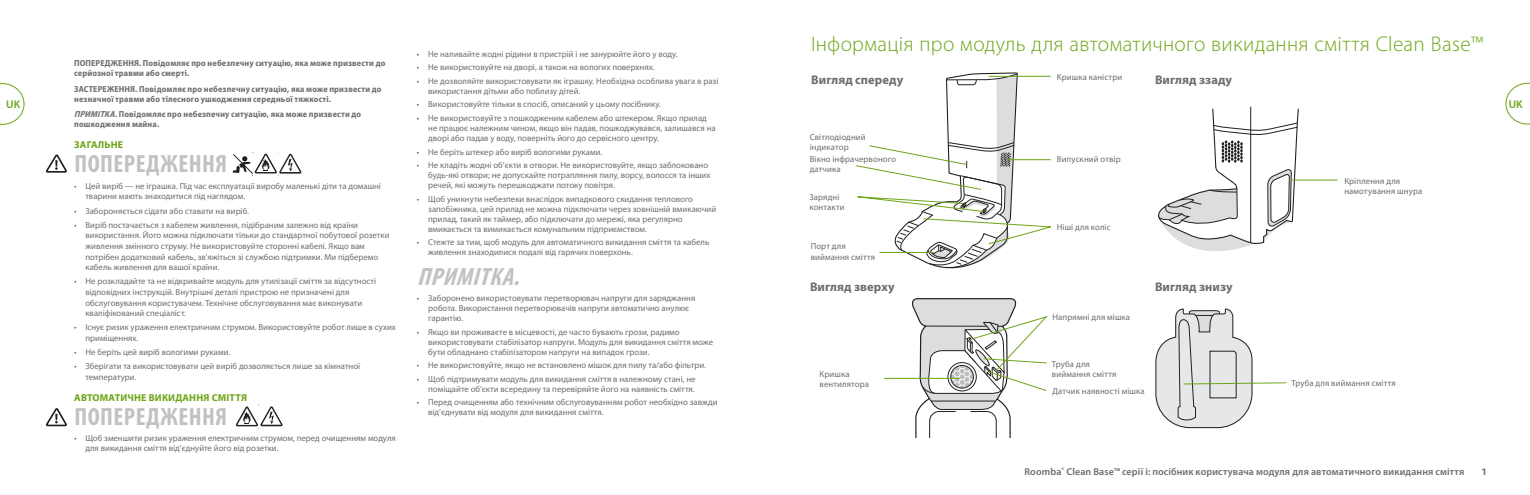
<style>
.page{position:relative;width:1530px;height:495px;background:#fff}
.page>*{position:absolute;margin:0;border:0;box-sizing:border-box;transform-origin:0 0}
.Warning_Headers{font:700 condensed 25px "Myriad Pro";letter-spacing:.02em;color:#c1c2c4}
.Warning_Bulleted_Cop{font:italic 700 condensed 25px "Myriad Pro";color:#c1c2c4}
._2018_Headline_1{font:300 21.25px "Myriad Pro";letter-spacing:.02em;color:#6ea516}
._2018_Headline_2{font:700 12.5px "Myriad Pro";letter-spacing:.01em;color:#6c6d70}
.t1{font:600 11.25px "Myriad Pro";color:#6ea516}
.t2{font:600 10px "Myriad Pro";letter-spacing:.01em;color:#6c6d70}
.Warning_Bulleted_Cop-2{font:700 10px "Myriad Pro";letter-spacing:.02em;color:#6ea516}
.t3{font:700 10px "Myriad Pro";color:#6c6d70}
._2018_Diagram_Captio{font:8.75px/10px "Myriad Pro";color:#6c6d70}
._2018_Warning_Copy{font:700 semi-condensed 8.75px/10px "Myriad Pro";letter-spacing:.02em;color:#6c6d70}
.s1{font-style:italic}
</style>
<div class="page">
<svg style="left:1505px;top:83px;width:25px;height:42px"></svg>
<svg style="left:0;top:83px;width:25px;height:42px"></svg>
<svg style="left:1158px;top:106px;width:141px;height:145px"></svg>
<hr style="left:1250px;top:107px;width:1px;height:135px;background:#231f20">
<svg style="left:235px;top:405px;width:48px;height:24px"></svg>
<svg style="left:232px;top:152px;width:70px;height:25px"></svg>
<svg style="left:46px;top:154px;width:21px;height:19px"></svg>
<svg style="left:46px;top:408px;width:21px;height:18px"></svg>
<hr style="left:1289px;top:180px;width:49px;height:1px;background:#6ea516">
<svg style="left:1155px;top:308px;width:132px;height:121px"></svg>
<svg style="left:856px;top:72px;width:195px;height:197px"></svg>
<hr style="left:989px;top:76px;width:62px;height:1px;background:#6ea516">
<hr style="left:879px;top:252px;width:55px;height:1px;background:#6ea516">
<svg style="left:910px;top:298px;width:138px;height:140px"></svg>
<hr style="left:884px;top:378px;width:76px;height:1px;background:#6ea516">
<p class="_2018_Headline_1" style="left:811px;top:31px;width:673px">Інформація про модуль для автоматичного викидання сміття Clean Base™</p>
<p class="_2018_Diagram_Captio" style="left:417px;top:49px;width:262px">• Не наливайте жодні рідини в пристрій і не занурюйте його у воду.</p>
<p class="_2018_Diagram_Captio" style="left:417px;top:62px;width:239px">• Не використовуйте на дворі, а також на вологих поверхнях.</p>
<p class="_2018_Diagram_Captio" style="left:428px;top:76px;width:292px;text-indent:-11px">• Не дозволяйте використовувати як іграшку. Необхідна особлива увага в разі використання дітьми або поблизу дітей.</p>
<p class="_2018_Diagram_Captio" style="left:417px;top:99px;width:245px">• Використовуйте тільки в спосіб, описаний у цьому посібнику.</p>
<p class="_2018_Diagram_Captio" style="left:428px;top:113px;width:289px;text-indent:-11px">• Не використовуйте з пошкодженим кабелем або штекером. Якщо прилад не працює належним чином, якщо він падав, пошкоджувався, залишався на дворі або падав у воду, поверніть його до сервісного центру.</p>
<p class="_2018_Diagram_Captio" style="left:417px;top:146px;width:187px">• Не беріть штекер або виріб вологими руками.</p>
<p class="_2018_Diagram_Captio" style="left:428px;top:160px;width:284px;text-indent:-11px">• Не кладіть жодні об’єкти в отвори. Не використовуйте, якщо заблоковано будь-які отвори; не допускайте потрапляння пилу, ворсу, волосся та інших речей, які можуть перешкоджати потоку повітря.</p>
<p class="_2018_Diagram_Captio" style="left:428px;top:194px;width:289px;text-indent:-11px">• Щоб уникнути небезпеки внаслідок випадкового скидання теплового запобіжника, цей прилад не можна підключати через зовнішній вмикаючий прилад, такий як таймер, або підключати до мережі, яка регулярно вмикається та вимикається комунальним підприємством.</p>
<p class="_2018_Diagram_Captio" style="left:428px;top:237px;width:283px;text-indent:-11px">• Стежте за тим, щоб модуль для автоматичного викидання сміття та кабель живлення знаходилися подалі від гарячих поверхонь.</p>
<p class="Warning_Bulleted_Cop" style="left:417px;top:261px;width:111px">ПРИМІТКА.</p>
<p class="_2018_Diagram_Captio" style="left:428px;top:293px;width:269px;text-indent:-11px">• Заборонено використовувати перетворювач напруги для заряджання робота. Використання перетворювачів напруги автоматично анулює гарантію.</p>
<p class="_2018_Diagram_Captio" style="left:428px;top:326px;width:286px;text-indent:-11px">• Якщо ви проживаєте в місцевості, де часто бувають грози, радимо використовувати стабілізатор напруги. Модуль для викидання сміття може бути обладнано стабілізатором напруги на випадок грози.</p>
<p class="_2018_Diagram_Captio" style="left:417px;top:360px;width:291px">• Не використовуйте, якщо не встановлено мішок для пилу та/або фільтри.</p>
<p class="_2018_Diagram_Captio" style="left:417px;top:374px;width:280px;text-align:right">• Щоб підтримувати модуль для викидання сміття в належному стані, не поміщайте об’єкти всередину та перевіряйте його на наявність сміття.</p>
<p class="_2018_Diagram_Captio" style="left:428px;top:397px;width:291px;text-indent:-11px">• Перед очищенням або технічним обслуговуванням робот необхідно завжди від’єднувати від модуля для викидання сміття.</p>
<p class="_2018_Warning_Copy" style="left:74px;top:58px;width:313px">ПОПЕРЕДЖЕННЯ. Повідомляє про небезпечну ситуацію, яка може призвести до серйозної травми або смерті.</p>
<p class="_2018_Warning_Copy" style="left:74px;top:84px;width:309px">ЗАСТЕРЕЖЕННЯ. Повідомляє про небезпечну ситуацію, яка може призвести до незначної травми або тілесного ушкодження середньої тяжкості.</p>
<p class="_2018_Warning_Copy" style="left:74px;top:109px;width:289px"><span class="s1">ПРИМІТКА.</span>Повідомляє про небезпечну ситуацію, яка може призвести до пошкодження майна.</p>
<p class="_2018_Diagram_Captio" style="left:1057px;top:72px;width:67px">Кришка каністри</p>
<p class="_2018_Headline_2" style="left:811px;top:71px;width:93px">Вигляд спереду</p>
<p class="_2018_Headline_2" style="left:1155px;top:71px;width:79px">Вигляд ззаду</p>
<p class="t1" style="left:6px;top:97px;width:16px">UK</p>
<p class="t1" style="left:1509px;top:97px;width:16px">UK</p>
<p class="_2018_Diagram_Captio" style="left:810px;top:132px;width:57px">Світлодіодний індикатор</p>
<p class="Warning_Bulleted_Cop-2" style="left:74px;top:138px;width:50px">ЗАГАЛЬНЕ</p>
<p class="Warning_Headers" style="left:74px;top:149px;width:154px">ПОПЕРЕДЖЕННЯ</p>
<p class="_2018_Diagram_Captio" style="left:85px;top:180px;width:297px;line-height:10.6px;text-indent:-11px">• Цей виріб — не іграшка. Під час експлуатації виробу маленькі діти та домашні тварини мають знаходитися під наглядом.</p>
<p class="_2018_Diagram_Captio" style="left:74px;top:205px;width:176px">• Забороняється сідати або ставати на виріб.</p>
<p class="_2018_Diagram_Captio" style="left:85px;top:219px;width:306px;line-height:10.6px;text-indent:-11px">• Виріб постачається з кабелем живлення, підібраним залежно від країни використання. Його можна підключати тільки до стандартної побутової розетки живлення змінного струму. Не використовуйте сторонні кабелі. Якщо вам потрібен додатковий кабель, зв'яжіться зі службою підтримки. Ми підберемо кабель живлення для вашої країни.</p>
<p class="_2018_Diagram_Captio" style="left:85px;top:276px;width:292px;line-height:10.6px;text-indent:-11px">• Не розкладайте та не відкривайте модуль для утилізації сміття за відсутності відповідних інструкцій. Внутрішні деталі пристрою не призначені для обслуговування користувачем. Технічне обслуговування має виконувати кваліфікований спеціаліст.</p>
<p class="_2018_Diagram_Captio" style="left:85px;top:322px;width:312px;line-height:10.6px;text-indent:-11px">• Існує ризик ураження електричним струмом. Використовуйте робот лише в сухих приміщеннях.</p>
<p class="_2018_Diagram_Captio" style="left:74px;top:347px;width:158px">• Не беріть цей виріб вологими руками.</p>
<p class="_2018_Diagram_Captio" style="left:85px;top:361px;width:276px;line-height:10.6px;text-indent:-11px">• Зберігати та використовувати цей виріб дозволяється лише за кімнатної температури.</p>
<p class="Warning_Bulleted_Cop-2" style="left:74px;top:391px;width:174px">АВТОМАТИЧНЕ ВИКИДАННЯ СМІТТЯ</p>
<p class="Warning_Headers" style="left:74px;top:401px;width:154px">ПОПЕРЕДЖЕННЯ</p>
<p class="_2018_Diagram_Captio" style="left:85px;top:433px;width:312px;text-indent:-11px">• Щоб зменшити ризик ураження електричним струмом, перед очищенням модуля для викидання сміття від’єднуйте його від розетки.</p>
<p class="_2018_Diagram_Captio" style="left:810px;top:154px;width:88px">Вікно інфрачервоного датчика</p>
<p class="_2018_Diagram_Captio" style="left:1057px;top:153px;width:65px">Випускний отвір</p>
<p class="_2018_Diagram_Captio" style="left:1344px;top:175px;width:80px;line-height:10.5px">Кріплення для намотування шнура</p>
<p class="_2018_Diagram_Captio" style="left:809px;top:191px;width:37px;line-height:10.5px">Зарядні контакти</p>
<p class="_2018_Diagram_Captio" style="left:1057px;top:222px;width:55px">Ніші для коліс</p>
<p class="_2018_Diagram_Captio" style="left:811px;top:241px;width:66px;line-height:10.5px">Порт для виймання сміття</p>
<p class="_2018_Headline_2" style="left:1155px;top:279px;width:79px">Вигляд знизу</p>
<p class="_2018_Headline_2" style="left:810px;top:279px;width:86px">Вигляд зверху</p>
<p class="_2018_Diagram_Captio" style="left:1053px;top:312px;width:79px">Напрямні для мішка</p>
<p class="_2018_Diagram_Captio" style="left:1052px;top:358px;width:66px;line-height:10.5px">Труба для виймання сміття</p>
<p class="_2018_Diagram_Captio" style="left:820px;top:369px;width:51px;line-height:10.5px">Кришка вентилятора</p>
<p class="_2018_Diagram_Captio" style="left:1291px;top:378px;width:106px">Труба для виймання сміття</p>
<p class="_2018_Diagram_Captio" style="left:1053px;top:386px;width:94px">Датчик наявності мішка</p>
<p class="t2" style="left:1024px;top:465px;width:441px">Roomba<sup>®</sup> Clean Base™ серії i: посібник користувача модуля для автоматичного викидання сміття</p>
<p class="t3" style="left:1481px;top:465px;width:7px">1</p>
</div>
